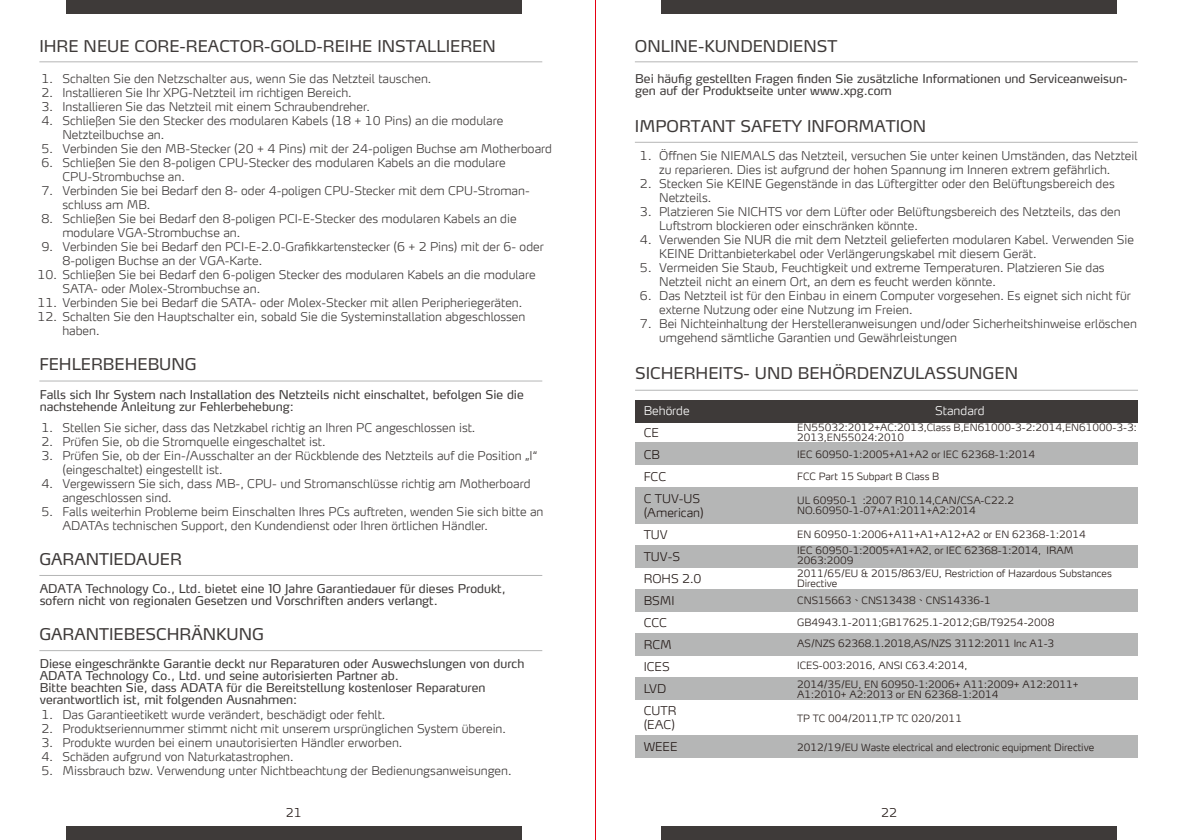
<style>
.page{position:relative;width:1191px;height:840px;background:#fff}
.page>*{position:absolute;margin:0;border:0;box-sizing:border-box;transform-origin:0 0}
.t1{font:16px "Max LF";color:#3e3a39}
.t2{font:300 expanded 12px/14px "Max Offc Pro";color:#3e3a39}
.t3{font:12px/12px "Max LF";color:#3e3a39}
.t4{font:300 expanded 12px/22px "Max Offc Pro";color:#221815}
.t5{font:300 expanded 12px "Max Offc Pro";color:#fff}
.t6{font:300 expanded 10px/10px "Max Offc Pro";color:#221815}
.s1{font-family:"Adobe Ming Std";font-stretch:normal}
</style>
<div class="page">
<div style="left:661px;top:0;width:455px;height:14px;background:#3e3a39"></div>
<div style="left:66px;top:0;width:455px;height:14px;background:#3e3a39"></div>
<div style="left:661px;top:825px;width:455px;height:14px;background:#3e3a39"></div>
<div style="left:66px;top:825px;width:455px;height:14px;background:#3e3a39"></div>
<div style="left:635px;top:442px;width:146px;height:23px;background:#b5b6b6"></div>
<div style="left:782px;top:442px;width:355px;height:23px;background:#b5b6b6"></div>
<div style="left:635px;top:544px;width:146px;height:23px;background:#b5b6b6"></div>
<div style="left:782px;top:544px;width:355px;height:23px;background:#b5b6b6"></div>
<div style="left:635px;top:589px;width:146px;height:22px;background:#b5b6b6"></div>
<div style="left:782px;top:589px;width:355px;height:22px;background:#b5b6b6"></div>
<div style="left:635px;top:632px;width:146px;height:23px;background:#b5b6b6"></div>
<div style="left:782px;top:632px;width:355px;height:23px;background:#b5b6b6"></div>
<div style="left:635px;top:677px;width:146px;height:22px;background:#b5b6b6"></div>
<div style="left:782px;top:677px;width:355px;height:22px;background:#b5b6b6"></div>
<div style="left:635px;top:734px;width:146px;height:23px;background:#b5b6b6"></div>
<div style="left:782px;top:734px;width:355px;height:23px;background:#b5b6b6"></div>
<div style="left:635px;top:487px;width:146px;height:37px;background:#b5b6b6"></div>
<div style="left:782px;top:487px;width:355px;height:37px;background:#b5b6b6"></div>
<div style="left:635px;top:400px;width:146px;height:22px;background:#3e3a39"></div>
<div style="left:782px;top:400px;width:355px;height:22px;background:#3e3a39"></div>
<hr style="left:39px;top:61px;width:503px;height:1px;background:#b5b6b6">
<hr style="left:39px;top:380px;width:503px;height:1px;background:#b5b6b6">
<hr style="left:635px;top:389px;width:503px;height:1px;background:#b5b6b6">
<hr style="left:39px;top:574px;width:503px;height:1px;background:#b5b6b6">
<hr style="left:39px;top:649px;width:503px;height:1px;background:#b5b6b6">
<hr style="left:635px;top:142px;width:502px;height:1px;background:#b5b6b6">
<hr style="left:635px;top:61px;width:502px;height:1px;background:#b5b6b6">
<hr style="left:595px;top:0;width:1px;height:839px;background:#e60012">
<h1 class="t1" style="left:39px;top:36px;width:458px">IHRE NEUE CORE-REACTOR-GOLD-REIHE INSTALLIEREN</h1>
<p class="t2" style="left:62px;top:70px;width:491px">Schalten Sie den Netzschalter aus, wenn Sie das Netzteil tauschen.<br>Installieren Sie Ihr XPG-Netzteil im richtigen Bereich.<br>Installieren Sie das Netzteil mit einem Schraubendreher.<br>Schließen Sie den Stecker des modularen Kabels (18 + 10 Pins) an die modulare Netzteilbuchse an.<br>Verbinden Sie den MB-Stecker (20 + 4 Pins) mit der 24-poligen Buchse am Motherboard Schließen Sie den 8-poligen CPU-Stecker des modularen Kabels an die modulare CPU-Strombuchse an.<br>Verbinden Sie bei Bedarf den 8- oder 4-poligen CPU-Stecker mit dem CPU-Stroman&shy;schluss am MB.<br>Schließen Sie bei Bedarf den 8-poligen PCI-E-Stecker des modularen Kabels an die modulare VGA-Strombuchse an.<br>Verbinden Sie bei Bedarf den PCI-E-2.0-Grafikkartenstecker (6 + 2 Pins) mit der 6- oder 8-poligen Buchse an der VGA-Karte.</p>
<p class="t2" style="left:62px;top:266px;width:475px;text-indent:-25px">10. Schließen Sie bei Bedarf den 6-poligen Stecker des modularen Kabels an die modulare<br>SATA- oder Molex-Strombuchse an.</p>
<p class="t2" style="left:38px;top:294px;width:486px">11. Verbinden Sie bei Bedarf die SATA- oder Molex-Stecker mit allen Peripheriegeräten.</p>
<p class="t2" style="left:62px;top:308px;width:464px;text-indent:-25px">12. Schalten Sie den Hauptschalter ein, sobald Sie die Systeminstallation abgeschlossen haben.</p>
<p class="t2" style="left:42px;top:70px;width:13px;text-align:justify">1.<br>2.<br>3.<br>4.</p>
<p class="t2" style="left:42px;top:140px;width:13px">5.<br>6.</p>
<p class="t2" style="left:42px;top:182px;width:13px">7.</p>
<p class="t2" style="left:42px;top:210px;width:13px">8.</p>
<p class="t2" style="left:42px;top:238px;width:13px">9.</p>
<h1 class="t1" style="left:39px;top:354px;width:159px">FEHLERBEHEBUNG</h1>
<p class="t3" style="left:40px;top:388px;width:485px">Falls sich Ihr System nach Installation des Netzteils nicht einschaltet, befolgen Sie die nachstehende Anleitung zur Fehlerbehebung:</p>
<p class="t2" style="left:42px;top:418px;width:13px;text-align:justify">1.<br>2.<br>3.</p>
<p class="t2" style="left:42px;top:474px;width:13px">4.</p>
<p class="t2" style="left:42px;top:502px;width:13px">5.</p>
<p class="t2" style="left:62px;top:418px;width:482px">Stellen Sie sicher, dass das Netzkabel richtig an Ihren PC angeschlossen ist.<br>Prüfen Sie, ob die Stromquelle eingeschaltet ist.<br>Prüfen Sie, ob der Ein-/Ausschalter an der Rückblende des Netzteils auf die Position „I“ (eingeschaltet) eingestellt ist.<br>Vergewissern Sie sich, dass MB-, CPU- und Stromanschlüsse richtig am Motherboard angeschlossen sind.<br>Falls weiterhin Probleme beim Einschalten Ihres PCs auftreten, wenden Sie sich bitte an ADATAs technischen Support, den Kundendienst oder Ihren örtlichen Händler.</p>
<h1 class="t1" style="left:39px;top:548px;width:144px">GARANTIEDAUER</h1>
<p class="t3" style="left:40px;top:582px;width:467px">ADATA Technology Co., Ltd. bietet eine 10 Jahre Garantiedauer für dieses Produkt, sofern nicht von regionalen Gesetzen und Vorschriften anders verlangt.</p>
<h1 class="t1" style="left:39px;top:623px;width:226px">GARANTIEBESCHRÄNKUNG</h1>
<p class="t3" style="left:40px;top:657px;width:486px">Diese eingeschränkte Garantie deckt nur Reparaturen oder Auswechslungen von durch ADATA Technology Co., Ltd. und seine autorisierten Partner ab.<br>Bitte beachten Sie, dass ADATA für die Bereitstellung kostenloser Reparaturen verantwortlich ist, mit folgenden Ausnahmen:</p>
<p class="t2" style="left:42px;top:706px;width:13px;text-align:justify">1.<br>2.<br>3.<br>4.<br>5.</p>
<p class="t2" style="left:62px;top:706px;width:450px">Das Garantieetikett wurde verändert, beschädigt oder fehlt.<br>Produktseriennummer stimmt nicht mit unserem ursprünglichen System überein.<br>Produkte wurden bei einem unautorisierten Händler erworben.<br>Schäden aufgrund von Naturkatastrophen.<br>Missbrauch bzw. Verwendung unter Nichtbeachtung der Bedienungsanweisungen.</p>
<h1 class="t1" style="left:635px;top:36px;width:204px">ONLINE-KUNDENDIENST</h1>
<p class="t3" style="left:635px;top:72px;width:494px">Bei häufig gestellten Fragen finden Sie zusätzliche Informationen und Serviceanweisun&shy;gen auf der Produktseite unter www.xpg.com</p>
<h1 class="t1" style="left:635px;top:116px;width:293px">IMPORTANT SAFETY INFORMATION</h1>
<p class="t2" style="left:659px;top:147px;width:480px">Öffnen Sie NIEMALS das Netzteil, versuchen Sie unter keinen Umständen, das Netzteil zu reparieren. Dies ist aufgrund der hohen Spannung im Inneren extrem gefährlich.<br>Stecken Sie KEINE Gegenstände in das Lüftergitter oder den Belüftungsbereich des Netzteils.<br>Platzieren Sie NICHTS vor dem Lüfter oder Belüftungsbereich des Netzteils, das den Luftstrom blockieren oder einschränken könnte.<br>Verwenden Sie NUR die mit dem Netzteil gelieferten modularen Kabel. Verwenden Sie KEINE Drittanbieterkabel oder Verlängerungskabel mit diesem Gerät.<br>Vermeiden Sie Staub, Feuchtigkeit und extreme Temperaturen. Platzieren Sie das Netzteil nicht an einem Ort, an dem es feucht werden könnte.<br>Das Netzteil ist für den Einbau in einem Computer vorgesehen. Es eignet sich nicht für externe Nutzung oder eine Nutzung im Freien.<br>Bei Nichteinhaltung der Herstelleranweisungen und/oder Sicherheitshinweise erlöschen umgehend sämtliche Garantien und Gewährleistungen</p>
<p class="t2" style="left:640px;top:147px;width:13px">1.</p>
<p class="t2" style="left:640px;top:175px;width:13px">2.</p>
<p class="t2" style="left:640px;top:203px;width:13px">3.</p>
<p class="t2" style="left:640px;top:231px;width:13px">4.</p>
<p class="t2" style="left:640px;top:259px;width:13px">5.</p>
<p class="t2" style="left:640px;top:287px;width:13px">6.</p>
<p class="t2" style="left:640px;top:315px;width:13px">7.</p>
<h1 class="t1" style="left:635px;top:363px;width:384px">SICHERHEITS- UND BEHÖRDENZULASSUNGEN</h1>
<p class="t5" style="left:643px;top:400px;width:47px">Behörde</p>
<p class="t4" style="left:643px;top:420px;width:58px">CE<br>CB<br>FCC<br>C TUV-US</p>
<p class="t4" style="left:643px;top:500px;width:62px">(American)<br>TUV<br>TUV-S<br>ROHS 2.0<br>BSMI<br>CCC<br>RCM<br>ICES<br>LVD<br>CUTR</p>
<p class="t4" style="left:643px;top:712px;width:35px">(EAC)<br>WEEE</p>
<p class="t5" style="left:935px;top:400px;width:51px">Standard</p>
<p class="t6" style="left:797px;top:421px;width:341px">EN55032:2012+AC:2013,Class B,EN61000-3-2:2014,EN61000-3-3:<br>2013,EN55024:2010</p>
<p class="t6" style="left:797px;top:442px;width:239px;line-height:21.8px">IEC 60950-1:2005+A1+A2 or IEC 62368-1:2014<br>FCC Part 15 Subpart B Class B</p>
<p class="t6" style="left:797px;top:494px;width:218px">UL 60950-1 :2007 R10.14,CAN/CSA-C22.2<br>NO.60950-1-07+A1:2011+A2:2014</p>
<p class="t6" style="left:797px;top:525px;width:290px;line-height:15.8px">EN 60950-1:2006+A11+A1+A12+A2 or EN 62368-1:2014<br>IEC 60950-1:2005+A1+A2, or IEC 62368-1:2014, IRAM</p>
<p class="t6" style="left:797px;top:552px;width:316px;line-height:13px">2063:2009<br>2011/65/EU &amp; 2015/863/EU, Restriction of Hazardous Substances</p>
<p class="t6" style="left:797px;top:573px;width:195px;line-height:17.2px">Directive<br>CNS15663<span class="s1">、</span>CNS13438<span class="s1">、</span>CNS14336-1</p>
<p class="t6" style="left:797px;top:611px;width:259px;line-height:21px">GB4943.1-2011;GB17625.1-2012;GB/T9254-2008<br>AS/NZS 62368.1.2018,AS/NZS 3112:2011 Inc A1-3</p>
<p class="t6" style="left:797px;top:677px;width:283px">2014/35/EU, EN 60950-1:2006+ A11:2009+ A12:2011+<br>A1:2010+ A2:2013 or EN 62368-1:2014</p>
<p class="t6" style="left:797px;top:711px;width:166px">TP TC 004/2011,TP TC 020/2011</p>
<p class="t6" style="left:797px;top:740px;width:299px">2012/19/EU Waste electrical and electronic equipment Directive</p>
<p class="t6" style="left:797px;top:659px;width:172px">ICES-003:2016, ANSI C63.4:2014,</p>
<p class="t4" style="left:286px;top:800px;width:17px">21</p>
<p class="t4" style="left:881px;top:800px;width:17px">22</p>
</div>
